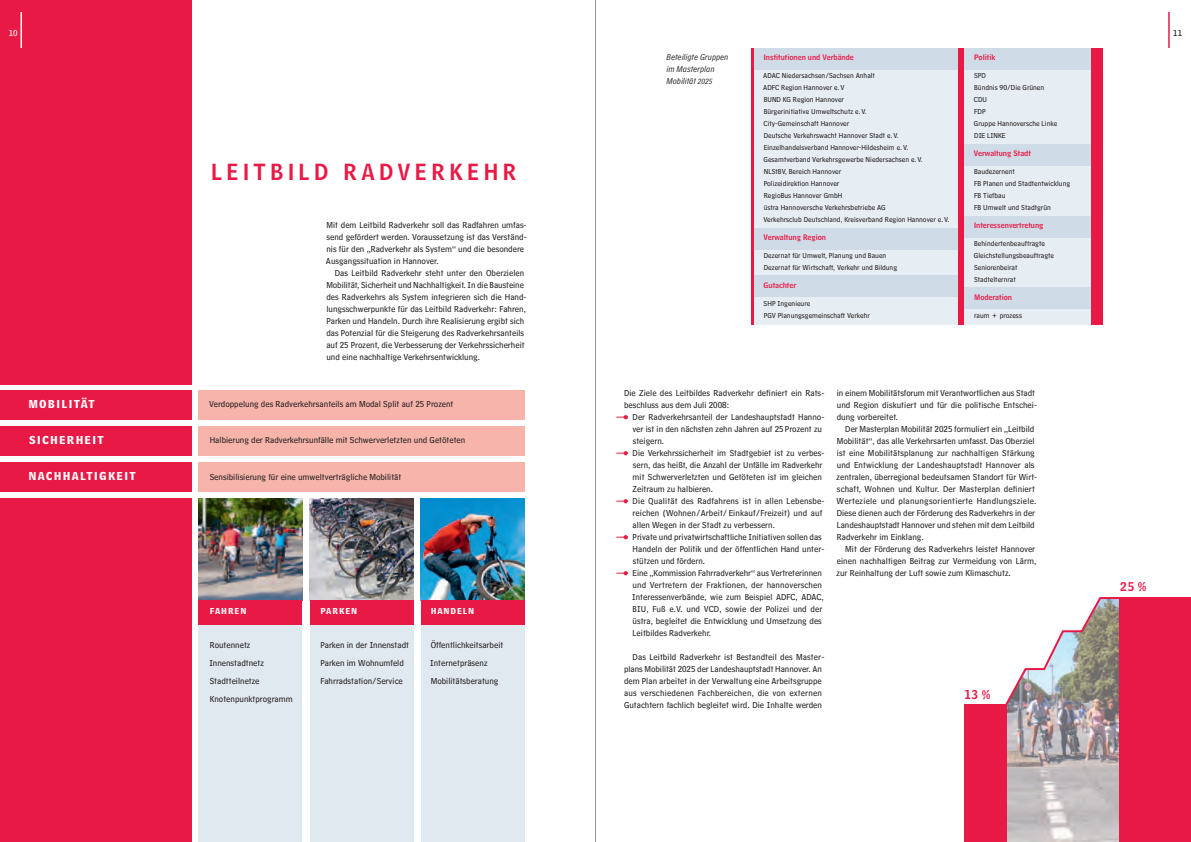
<style>
.page{position:relative;width:1191px;height:842px;background:#fff}
.page>*{position:absolute;margin:0;border:0;box-sizing:border-box;transform-origin:0 0}
.t1{font:22px "HM Headline";letter-spacing:.2em;color:#e91946}
.t2{font:12px "HM Big Caps";letter-spacing:.09em;color:#fff}
.t3{font:12px "HM Headline";color:#e91946}
.t4{font:9px/12px "HM Text";color:#231f20}
.t5{font:italic 9px/12px "HM Comment";letter-spacing:.005em;color:#231f20}
.t6{font:9px "HM Big Caps";letter-spacing:.1em;color:#fff}
.t7{font:9px "HM Text";color:#fff}
.t8{font:7.5px/12px "HM Text";color:#231f20}
.t9{font:7.5px "HM Headline";color:#e91946}
.s1{font-size:8px}
</style>
<div class="page">
<hr style="left:1168px;top:12px;width:1px;height:36px;background:#e91946">
<div style="left:0;top:0;width:192px;height:384px;background:#e91946"></div>
<div style="left:0;top:498px;width:192px;height:344px;background:#e91946"></div>
<svg style="left:616px;top:415px;width:12px;height:4px"></svg>
<svg style="left:616px;top:451px;width:12px;height:4px"></svg>
<svg style="left:616px;top:499px;width:12px;height:4px"></svg>
<svg style="left:616px;top:535px;width:12px;height:4px"></svg>
<svg style="left:616px;top:571px;width:12px;height:4px"></svg>
<hr style="left:21px;top:12px;width:1px;height:36px;background:#fff">
<div style="left:0;top:462px;width:192px;height:30px;background:#e91946"></div>
<div style="left:0;top:426px;width:192px;height:30px;background:#e91946"></div>
<div style="left:0;top:390px;width:192px;height:30px;background:#e91946"></div>
<div style="left:198px;top:462px;width:326px;height:30px;background:#f7b4ab"></div>
<div style="left:198px;top:426px;width:326px;height:30px;background:#f7b4ab"></div>
<div style="left:198px;top:390px;width:326px;height:30px;background:#f7b4ab"></div>
<img style="left:198px;top:498px;width:104px;height:102px">
<div style="left:198px;top:622px;width:104px;height:220px;background:#e1e9f0"></div>
<div style="left:198px;top:600px;width:104px;height:24px;background:#e91946"></div>
<img style="left:309px;top:498px;width:104px;height:102px">
<div style="left:309px;top:622px;width:104px;height:220px;background:#e1e9f0"></div>
<div style="left:309px;top:600px;width:104px;height:24px;background:#e91946"></div>
<img style="left:420px;top:498px;width:104px;height:102px">
<div style="left:420px;top:618px;width:104px;height:224px;background:#e1e9f0"></div>
<div style="left:420px;top:600px;width:104px;height:24px;background:#e91946"></div>
<div style="left:964px;top:704px;width:42px;height:138px;background:#e91946"></div>
<div style="left:1119px;top:597px;width:72px;height:245px;background:#e91946"></div>
<img style="left:1005px;top:597px;width:114px;height:245px">
<div style="left:753px;top:48px;width:349px;height:276px;background:#e7eef3"></div>
<div style="left:753px;top:48px;width:208px;height:21px;background:#cfdce7"></div>
<div style="left:753px;top:228px;width:208px;height:21px;background:#cfdce7"></div>
<div style="left:753px;top:276px;width:208px;height:21px;background:#cfdce7"></div>
<div style="left:964px;top:288px;width:128px;height:21px;background:#cfdce7"></div>
<div style="left:964px;top:48px;width:128px;height:21px;background:#cfdce7"></div>
<div style="left:964px;top:144px;width:128px;height:21px;background:#cfdce7"></div>
<div style="left:964px;top:216px;width:128px;height:21px;background:#cfdce7"></div>
<hr style="left:751px;top:48px;width:3px;height:276px;background:#e91946">
<div style="left:958px;top:48px;width:6px;height:276px;background:#e91946"></div>
<div style="left:1091px;top:48px;width:12px;height:276px;background:#e91946"></div>
<hr style="left:595px;top:0;width:1px;height:842px;background:#939598">
<p class="t7" style="left:9px;top:25px;width:10px">10</p>
<h2 class="t2" style="left:28px;top:393px;width:68px">MOBILITÄT</h2>
<h2 class="t2" style="left:29px;top:429px;width:76px">SICHERHEIT</h2>
<h2 class="t2" style="left:28px;top:465px;width:109px">NACHHALTIGKEIT</h2>
<h1 class="t1" style="left:211px;top:153px;width:307px">LEITBILD RADVERKEHR</h1>
<p class="t4" style="left:326px;top:218px;width:202px">Mit dem Leitbild Radverkehr soll das Radfahren umfas&shy;send gefördert werden. Voraussetzung ist das Verständ&shy;nis für den „Radverkehr als System“ und die besondere Ausgangssituation in Hannover.</p>
<p class="t4" style="left:326px;top:266px;width:202px;text-indent:9px">Das Leitbild Radverkehr steht unter den Oberzielen Mobilität, Sicherheit und Nachhaltigkeit. In die Bausteine des Radverkehrs als System integrieren sich die Hand&shy;lungsschwerpunkte für das Leitbild Radverkehr: Fahren, Parken und Handeln. Durch ihre Realisierung ergibt sich das Potenzial für die Steigerung des Radverkehrsanteils auf 25 Prozent, die Verbesserung der Verkehrssicherheit und eine nachhaltige Verkehrsentwicklung.</p>
<p class="t4" style="left:209px;top:397px;width:246px">Verdoppelung des Radverkehrsanteils am Modal Split auf 25 Prozent</p>
<p class="t4" style="left:210px;top:433px;width:257px">Halbierung der Radverkehrsunfälle mit Schwerverletzten und Getöteten</p>
<p class="t4" style="left:210px;top:469px;width:193px">Sensibilisierung für eine umweltverträgliche Mobilität</p>
<p class="t6" style="left:210px;top:603px;width:38px">FAHREN</p>
<p class="t4" style="left:209px;top:635px;width:85px;line-height:18px">Routennetz<br>Innenstadtnetz<br>Stadtteilnetze<br>Knotenpunktprogramm</p>
<p class="t6" style="left:320px;top:603px;width:38px">PARKEN</p>
<p class="t4" style="left:320px;top:635px;width:90px;line-height:18px">Parken in der Innenstadt<br>Parken im Wohnumfeld<br>Fahrradstation/Service</p>
<p class="t6" style="left:431px;top:603px;width:45px">HANDELN</p>
<p class="t4" style="left:430px;top:635px;width:75px;line-height:18px">Öffentlichkeitsarbeit<br>Internetpräsenz<br>Mobilitätsberatung</p>
<p class="t5" style="left:666px;top:49px;width:63px">Beteiligte Gruppen im Masterplan<br>Mobilität <span class="s1">2025</span></p>
<p class="t9" style="left:763px;top:51px;width:92px">Institutionen und Verbände</p>
<p class="t8" style="left:763px;top:68px;width:188px">ADAC Niedersachsen/Sachsen Anhalt<br>ADFC Region Hannover e.V<br>BUND KG Region Hannover<br>Bürgerinitiative Umweltschutz e.V.<br>City-Gemeinschaft Hannover<br>Deutsche Verkehrswacht Hannover Stadt e.V.<br>Einzelhandelsverband Hannover-Hildesheim e.V.<br>Gesamtverband Verkehrsgewerbe Niedersachsen e.V.<br>NLStBV, Bereich Hannover<br>Polizeidirektion Hannover<br>RegioBus Hannover GmbH<br>üstra Hannoversche Verkehrsbetriebe AG<br>Verkehrsclub Deutschland, Kreisverband Region Hannover e.V.</p>
<p class="t9" style="left:763px;top:231px;width:64px">Verwaltung Region</p>
<p class="t8" style="left:764px;top:248px;width:135px">Dezernat für Umwelt, Planung und Bauen<br>Dezernat für Wirtschaft, Verkehr und Bildung</p>
<p class="t9" style="left:763px;top:279px;width:34px">Gutachter</p>
<p class="t8" style="left:763px;top:296px;width:108px">SHP Ingenieure<br>PGV Planungsgemeinschaft Verkehr</p>
<p class="t9" style="left:974px;top:50px;width:23px">Politik</p>
<p class="t8" style="left:974px;top:68px;width:85px">SPD<br>Bündnis 90/Die Grünen<br>CDU<br>FDP<br>Gruppe Hannoversche Linke<br>DIE LINKE</p>
<p class="t9" style="left:974px;top:146px;width:58px">Verwaltung Stadt</p>
<p class="t8" style="left:974px;top:164px;width:98px">Baudezernent<br>FB Planen und Stadtentwicklung<br>FB Tiefbau<br>FB Umwelt und Stadtgrün</p>
<p class="t9" style="left:974px;top:218px;width:71px">Interessenvertretung</p>
<p class="t8" style="left:974px;top:236px;width:82px">Behindertenbeauftragte<br>Gleichstellungsbeauftragte<br>Seniorenbeirat<br>Stadtelternrat</p>
<p class="t9" style="left:974px;top:290px;width:39px">Moderation</p>
<p class="t8" style="left:974px;top:308px;width:49px">raum + prozess</p>
<p class="t4" style="left:624px;top:385px;width:201px">Die Ziele des Leitbildes Radverkehr definiert ein Rats&shy;beschluss aus dem Juli 2008:</p>
<p class="t4" style="left:632px;top:409px;width:194px">Der Radverkehrsanteil der Landeshauptstadt Hanno&shy;ver ist in den nächsten zehn Jahren auf 25 Prozent zu steigern.<br>Die Verkehrssicherheit im Stadtgebiet ist zu verbes&shy;sern, das heißt, die Anzahl der Unfälle im Radverkehr mit Schwerverletzten und Getöteten ist im gleichen Zeitraum zu halbieren.<br>Die Qualität des Radfahrens ist in allen Lebensbe&shy;reichen (Wohnen/Arbeit/ Einkauf/Freizeit) und auf allen Wegen in der Stadt zu verbessern.<br>Private und privatwirtschaftliche Initiativen sollen das Handeln der Politik und der öffentlichen Hand unter&shy;stützen und fördern.<br>Eine „Kommission Fahrradverkehr“ aus Vertreterinnen und Vertretern der Fraktionen, der hannoverschen Interessenverbände, wie zum Beispiel ADFC, ADAC, BIU, Fuß e.V. und VCD, sowie der Polizei und der üstra, begleitet die Entwicklung und Umsetzung des Leitbildes Radverkehr.</p>
<p class="t4" style="left:624px;top:649px;width:202px;text-indent:9px">Das Leitbild Radverkehr ist Bestandteil des Master&shy;plans Mobilität 2025 der Landeshauptstadt Hannover. An dem Plan arbeitet in der Verwaltung eine Arbeitsgruppe aus verschiedenen Fachbereichen, die von externen Gutachtern fachlich begleitet wird. Die Inhalte werden</p>
<p class="t4" style="left:837px;top:386px;width:202px">in einem Mobilitätsforum mit Verantwortlichen aus Stadt und Region diskutiert und für die politische Entschei&shy;dung vorbereitet.</p>
<p class="t4" style="left:836px;top:422px;width:202px;text-indent:9px">Der Masterplan Mobilität 2025 formuliert ein „Leitbild Mobilität“, das alle Verkehrsarten umfasst. Das Oberziel ist eine Mobilitätsplanung zur nachhaltigen Stärkung und Entwicklung der Landeshauptstadt Hannover als zentralen, überregional bedeutsamen Standort für Wirt&shy;schaft, Wohnen und Kultur. Der Masterplan definiert Werteziele und planungsorientierte Handlungsziele.<br>Diese dienen auch der Förderung des Radverkehrs in der Landeshauptstadt Hannover und stehen mit dem Leitbild Radverkehr im Einklang.</p>
<p class="t4" style="left:836px;top:541px;width:201px;text-align:justify;text-indent:9px">Mit der Förderung des Radverkehrs leistet Hannover einen nachhaltigen Beitrag zur Vermeidung von Lärm, zur Reinhaltung der Luft sowie zum Klimaschutz.</p>
<h2 class="t3" style="left:964px;top:684px;width:27px">13 %</h2>
<p class="t4" style="left:1173px;top:26px;width:10px">11</p>
<h2 class="t3" style="left:1120px;top:576px;width:28px">25%</h2>
</div>
